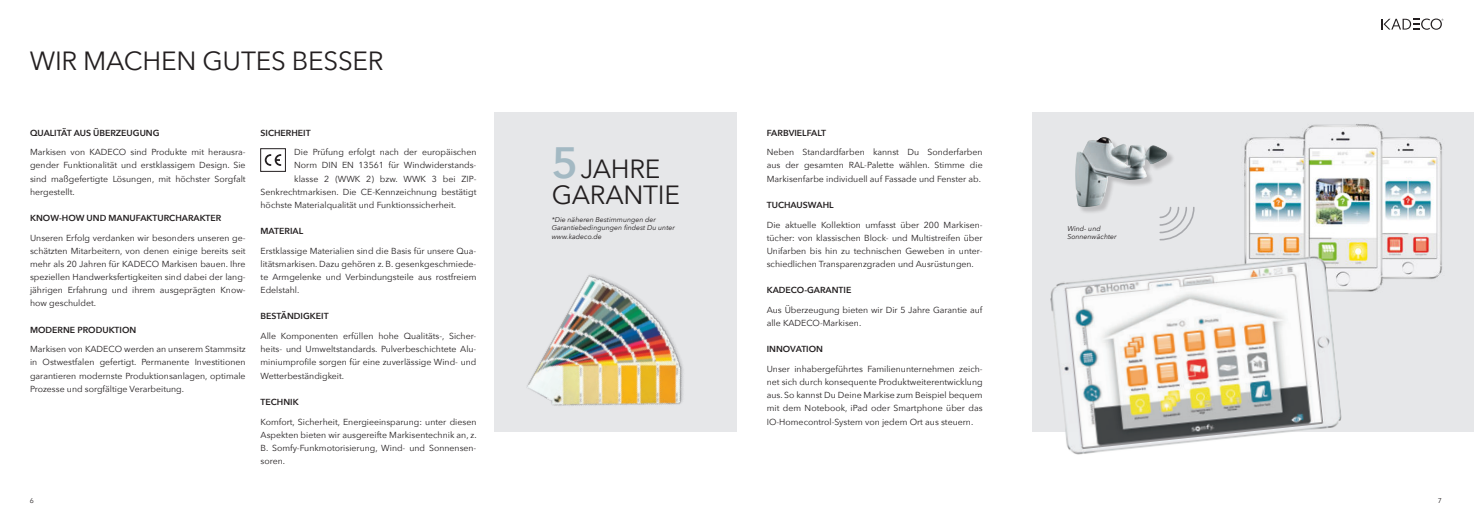
<style>
.page{position:relative;width:1474px;height:521px;background:#fff}
.page>*{position:absolute;margin:0;border:0;box-sizing:border-box;transform-origin:0 0}
.t1{font:26.25px/26.2px "Avenir Next";letter-spacing:-.01em;color:#231f20}
.t2{font:8.75px/13.1px "Avenir Next";color:#231f20;text-align:justify}
.t3{font:600 8.75px "Avenir Next";color:#231f20}
.t4{font:italic 7px/8.8px "Avenir Next";color:#231f20}
.t5{font:7px "Avenir Next";color:#231f20}
.s1{font-weight:600;font-size:43.75px;color:#a3b9c3}
</style>
<div class="page">
<svg style="left:1381px;top:19px;width:62px;height:11px"></svg>
<div style="left:1032px;top:112px;width:441px;height:319px;background:#e6e7e9"></div>
<svg style="left:1159px;top:206px;width:36px;height:35px"></svg>
<img style="left:1244px;top:124px;width:198px;height:168px">
<img style="left:1047px;top:254px;width:295px;height:201px">
<div style="left:1076px;top:138px;width:98px;height:76px;background:#231f20;opacity:.2"></div>
<img style="left:1075px;top:137px;width:92px;height:70px">
<div style="left:494px;top:112px;width:243px;height:319px;background:#e6e7e9"></div>
<img style="left:516px;top:274px;width:212px;height:158px">
<svg style="left:265px;top:154px;width:16px;height:12px"></svg>
<h1 class="t1" style="left:30px;top:48px;width:355px">WIR MACHEN GUTES BESSER</h1>
<p class="t3" style="left:30px;top:128px;width:131px">QUALITÄT AUS ÜBERZEUGUNG</p>
<p class="t2" style="left:30px;top:146px;width:217px">Markisen von KADECO sind Produkte mit herausra&shy;gender Funktionalität und erstklassigem Design. Sie sind maßgefertigte Lösungen, mit höchster Sorgfalt hergestellt.</p>
<p class="t3" style="left:30px;top:213px;width:193px">KNOW-HOW UND MANUFAKTURCHARAKTER</p>
<p class="t2" style="left:30px;top:231px;width:217px">Unseren Erfolg verdanken wir besonders unseren ge&shy;schätzten Mitarbeitern, von denen einige bereits seit mehr als 20 Jahren für KADECO Markisen bauen. Ihre speziellen Handwerksfertigkeiten sind dabei der lang&shy;jährigen Erfahrung und ihrem ausgeprägten Know&shy;how geschuldet.</p>
<p class="t3" style="left:30px;top:324px;width:108px">MODERNE PRODUKTION</p>
<p class="t2" style="left:30px;top:343px;width:217px">Markisen von KADECO werden an unserem Stammsitz in Ostwestfalen gefertigt. Permanente Investitionen garantieren modernste Produktionsanlagen, optimale Prozesse und sorgfältige Verarbeitung.</p>
<p class="t3" style="left:260px;top:128px;width:52px">SICHERHEIT</p>
<p class="t2" style="left:294px;top:146px;width:184px">Die Prüfung erfolgt nach der europäischen</p>
<p class="t2" style="left:294px;top:159px;width:184px">Norm DIN EN 13561 für Windwiderstands-</p>
<p class="t2" style="left:294px;top:172px;width:184px">klasse 2 (WWK 2) bzw. WWK 3 bei ZIP-</p>
<p class="t2" style="left:260px;top:185px;width:217px">Senkrechtmarkisen. Die CE-Kennzeichnung bestätigt</p>
<p class="t2" style="left:260px;top:198px;width:197px">höchste Materialqualität und Funktionssicherheit.</p>
<p class="t3" style="left:260px;top:226px;width:44px">MATERIAL</p>
<p class="t2" style="left:260px;top:244px;width:217px">Erstklassige Materialien sind die Basis für unsere Qua&shy;litätsmarkisen. Dazu gehören z. B. gesenkgeschmiede&shy;te Armgelenke und Verbindungsteile aus rostfreiem Edelstahl.</p>
<p class="t3" style="left:260px;top:311px;width:70px">BESTÄNDIGKEIT</p>
<p class="t2" style="left:260px;top:330px;width:217px">Alle Komponenten erfüllen hohe Qualitäts-, Sicher&shy;heits- und Umweltstandards. Pulverbeschichtete Alu&shy;miniumprofile sorgen für eine zuverlässige Wind- und Wetterbeständigkeit.</p>
<p class="t3" style="left:260px;top:397px;width:40px">TECHNIK</p>
<p class="t2" style="left:260px;top:415px;width:218px">Komfort, Sicherheit, Energieeinsparung: unter diesen Aspekten bieten wir ausgereifte Markisentechnik an, z.<br>B. Somfy-Funkmotorisierung, Wind- und Sonnensen&shy;soren.</p>
<p class="t3" style="left:766px;top:128px;width:61px">FARBVIELFALT</p>
<p class="t2" style="left:766px;top:146px;width:217px">Neben Standardfarben kannst Du Sonderfarben aus der gesamten RAL-Palette wählen. Stimme die Markisen farbe individuell auf Fassade und Fenster ab.</p>
<p class="t3" style="left:766px;top:200px;width:68px">TUCHAUSWAHL</p>
<p class="t2" style="left:766px;top:218px;width:217px">Die aktuelle Kollektion umfasst über 200 Markisen&shy;tücher: von klassischen Block- und Multistreifen über Unifarben bis hin zu technischen Geweben in unter&shy;schiedlichen Transparenzgraden und Ausrüstungen.</p>
<p class="t3" style="left:766px;top:285px;width:86px">KADECO-GARANTIE</p>
<p class="t2" style="left:766px;top:303px;width:217px">Aus Überzeugung bieten wir Dir 5 Jahre Garantie auf alle KADECO-Markisen.</p>
<p class="t3" style="left:766px;top:344px;width:58px">INNOVATION</p>
<p class="t2" style="left:766px;top:362px;width:217px">Unser inhabergeführtes Familienunternehmen zeich&shy;net sich durch konsequente Produktweiterentwicklung aus. So kannst Du Deine Markise zum Beispiel bequem mit dem Notebook, iPad oder Smartphone über das IO-Homecontrol-System von jedem Ort aus steuern.</p>
<h1 class="t1" style="left:551px;top:156px;width:130px"><span class="s1">5</span>JAHRE<br>GARANTIE</h1>
<p class="t4" style="left:551px;top:215px;width:125px">*Die näheren Bestimmungen der<br>Garantiebedingungen findest Du unter www.kadeco.de</p>
<p class="t4" style="left:1067px;top:224px;width:51px">Wind- und<br>Sonnenwächter</p>
<p class="t5" style="left:30px;top:497px;width:6px">6</p>
<p class="t5" style="left:1437px;top:497px;width:6px">7</p>
</div>
